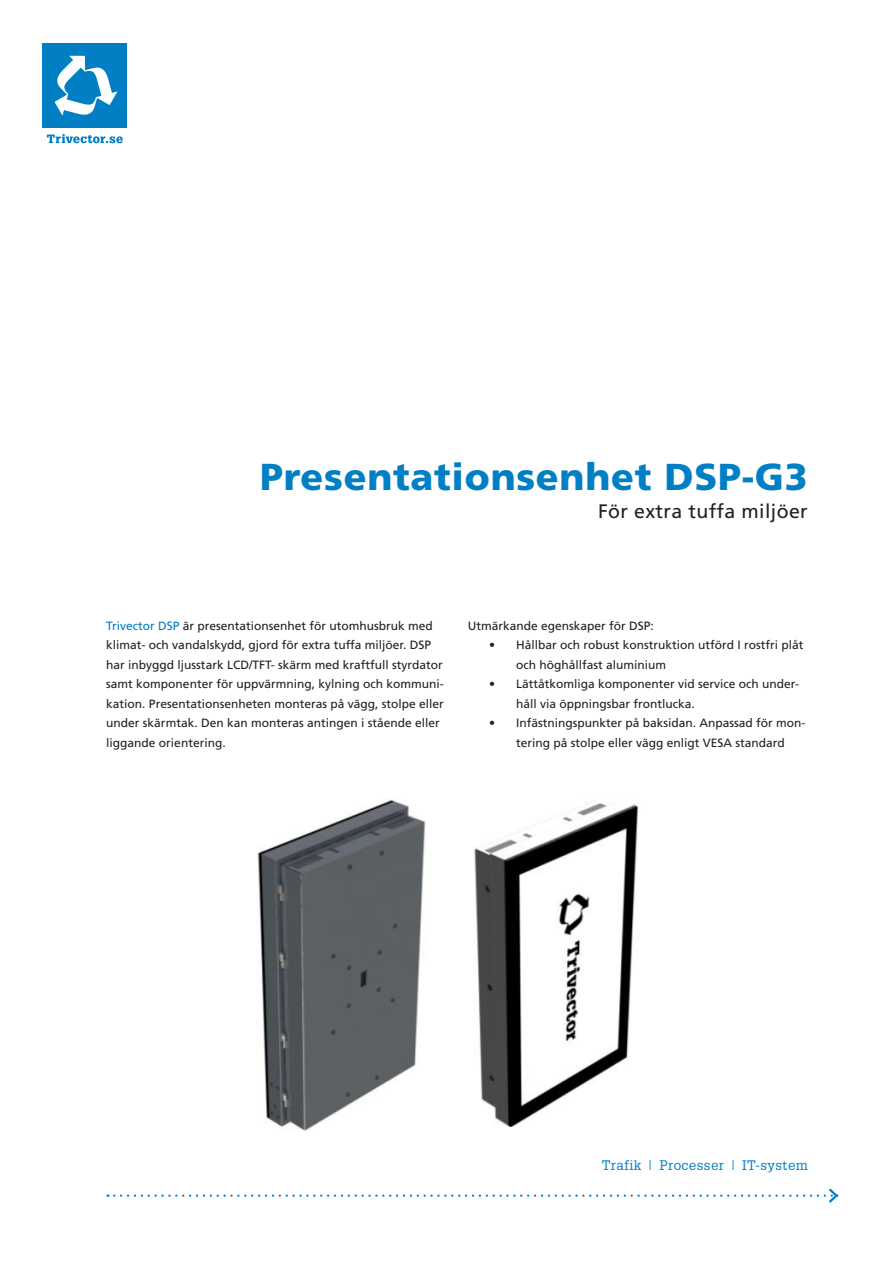
<style>
.page{position:relative;width:893px;height:1263px;background:#fff}
.page>*{position:absolute;margin:0;border:0;box-sizing:border-box;transform-origin:0 0}
.HuvRubrik_sid_1{font:900 37.5px "Frutiger LT Std";letter-spacing:.02em;color:#007fc5}
.Underrubrik_högerstä{font:19.5px "Frutiger LT Std";letter-spacing:.02em;color:#231f20}
.Trafik_Processer_IT{font:13.5px "Glypha LT Std";letter-spacing:.03em;color:#007fc5}
.Bröd_ingress_sid_1{font:12px/19.5px "Frutiger LT Std";color:#231f20}
.s1{color:#007fc5}
</style>
<div class="page">
<svg style="left:114px;top:1188px;width:725px;height:15px"></svg>
<div style="left:43px;top:43px;width:84px;height:85px;background:#007fc5"></div>
<svg style="left:55px;top:56px;width:63px;height:60px"></svg>
<svg style="left:47px;top:134px;width:76px;height:9px"></svg>
<img style="left:474px;top:803px;width:164px;height:323px">
<img style="left:257px;top:799px;width:169px;height:332px">
<p class="HuvRubrik_sid_1" style="left:260px;top:454px;width:549px">Presentationsenhet DSP-G3</p>
<p class="Underrubrik_högerstä" style="left:598px;top:500px;width:211px">För extra tuffa miljöer</p>
<p class="Bröd_ingress_sid_1" style="left:106px;top:616px;width:339px"><span class="s1">Trivector DSP</span> är presentationsenhet för utomhusbruk med klimat- och vandalskydd, gjord för extra tuffa miljöer. DSP har inbyggd ljusstark LCD/TFT- skärm med kraftfull styrdator samt komponenter för uppvärmning, kylning och kommuni&shy;kation. Presentationsenheten monteras på vägg, stolpe eller under skärmtak. Den kan monteras antingen i stående eller liggande orientering.</p>
<p class="Bröd_ingress_sid_1" style="left:468px;top:616px;width:188px">Utmärkande egenskaper för DSP:</p>
<p class="Bröd_ingress_sid_1" style="left:516px;top:635px;width:289px;text-indent:-27px">• Hållbar och robust konstruktion utförd I rostfri plåt och höghållfast aluminium</p>
<p class="Bröd_ingress_sid_1" style="left:516px;top:674px;width:285px;text-indent:-27px">• Lättåtkomliga komponenter vid service och under&shy;håll via öppningsbar frontlucka.</p>
<p class="Bröd_ingress_sid_1" style="left:489px;top:713px;width:318px;text-align:center">• Infästningspunkter på baksidan. Anpassad för mon&shy;tering på stolpe eller vägg enligt VESA standard</p>
<p class="Trafik_Processer_IT" style="left:602px;top:1157px;width:208px">Trafik | Processer | IT-system</p>
</div>
